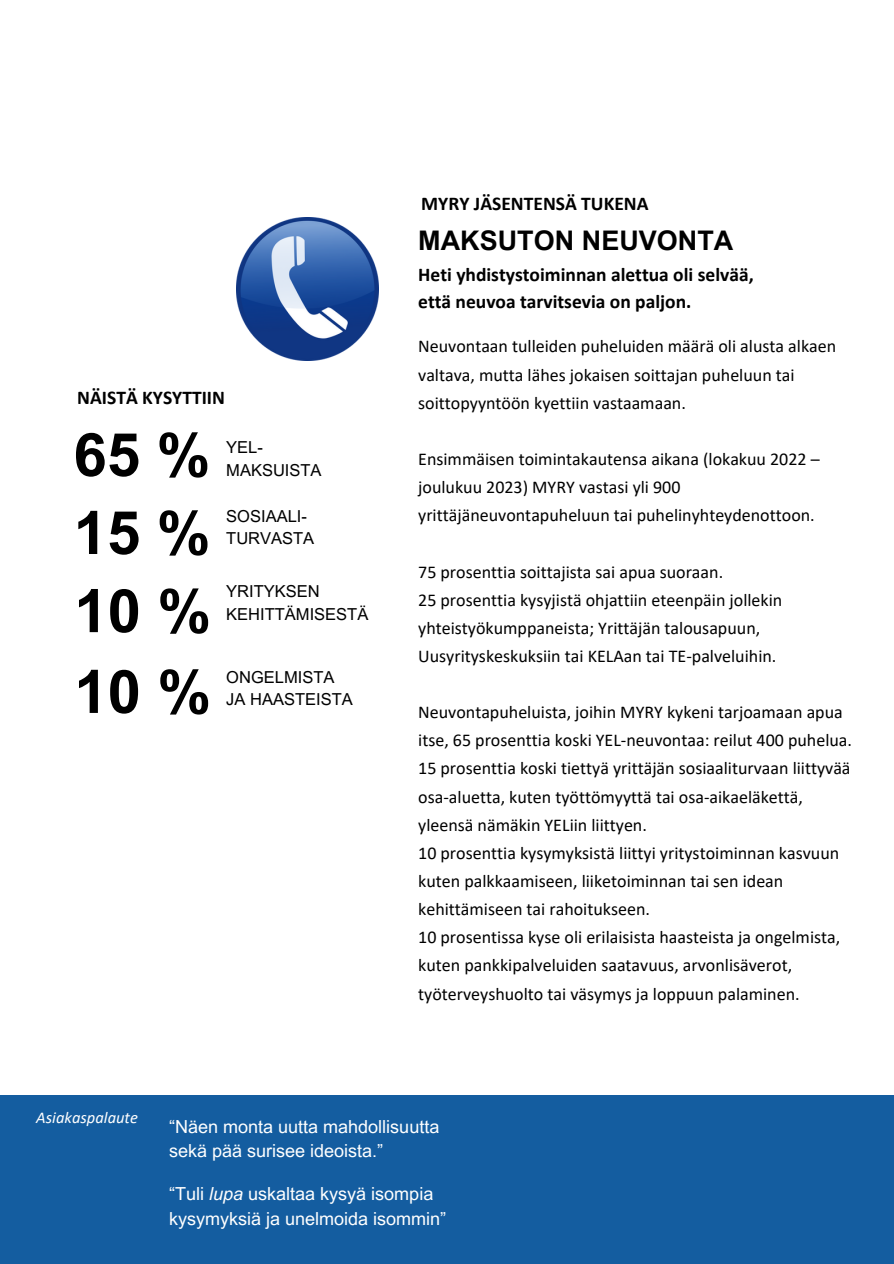
<style>
.page{position:relative;width:894px;height:1264px;background:#fff}
.page>*{position:absolute;margin:0;border:0;box-sizing:border-box;transform-origin:0 0}
.t1{font:700 60px "Arial MT Pro";color:#000}
.t2{font:700 27px "Arial MT Pro";color:#000}
.t3{font:700 19.5px/27px "Calibri";color:#000}
.t4{font:18px/28.2px "Calibri";color:#000}
.t5{font:18px/24.8px "Arial MT Pro";color:#fff}
.t6{font:16.5px/22.5px "Arial MT Pro";color:#000}
.t7{font:italic 16.5px "Calibri";color:#fff}
.s1{font-style:italic}
</style>
<div class="page">
<img style="left:236px;top:218px;width:142px;height:143px">
<div style="left:0;top:1094px;width:893px;height:169px;background:#145da0"></div>
<h5 class="t3" style="left:421px;top:191px;width:229px">MYRY JÄSENTENSÄ TUKENA</h5>
<h6 class="t2" style="left:418px;top:230px;width:316px">MAKSUTON NEUVONTA</h6>
<h5 class="t3" style="left:77px;top:385px;width:149px">NÄISTÄ KYSYTTIIN</h5>
<p class="t1" style="left:73px;top:432px;width:138px">65 %</p>
<h3 class="t6" style="left:226px;top:438px;width:97px">YEL-<br>MAKSUISTA</h3>
<h4 class="t1" style="left:74px;top:510px;width:138px">15 %</h4>
<h5 class="t6" style="left:226px;top:507px;width:89px">SOSIAALI-<br>TURVASTA</h5>
<h1 class="t1" style="left:74px;top:588px;width:138px">10 %</h1>
<h1 class="t6" style="left:226px;top:582px;width:144px">YRITYKSEN<br>KEHITTÄMISESTÄ</h1>
<h1 class="t1" style="left:74px;top:669px;width:138px">10 %</h1>
<h1 class="t6" style="left:226px;top:668px;width:128px">ONGELMISTA<br>JA HAASTEISTA</h1>
<h5 class="t3" style="left:418px;top:263px;width:337px">Heti yhdistystoiminnan alettua oli selvää, että neuvoa tarvitsevia on paljon.</h5>
<h6 class="t4" style="left:418px;top:334px;width:419px">Neuvontaan tulleiden puheluiden määrä oli alusta alkaen valtava, mutta lähes jokaisen soittajan puheluun tai soittopyyntöön kyettiin vastaamaan.</h6>
<h6 class="t4" style="left:418px;top:446px;width:403px">Ensimmäisen toimintakautensa aikana (lokakuu 2022 – joulukuu 2023) MYRY vastasi yli 900 yrittäjäneuvontapuheluun tai puhelinyhteydenottoon.</h6>
<h3 class="t4" style="left:418px;top:559px;width:365px">75 prosenttia soittajista sai apua suoraan.<br>25 prosenttia kysyjistä ohjattiin eteenpäin jollekin yhteistyökumppaneista; Yrittäjän talousapuun, Uusyrityskeskuksiin tai KELAan tai TE-palveluihin.</h3>
<h2 class="t4" style="left:418px;top:699px;width:435px">Neuvontapuheluista, joihin MYRY kykeni tarjoamaan apua itse, 65 prosenttia koski YEL-neuvontaa: reilut 400 puhelua.<br>15 prosenttia koski tiettyä yrittäjän sosiaaliturvaan liittyvää osa-aluetta, kuten työttömyyttä tai osa-aikaeläkettä, yleensä nämäkin YELiin liittyen.<br>10 prosenttia kysymyksistä liittyi yritystoiminnan kasvuun kuten palkkaamiseen, liiketoiminnan tai sen idean kehittämiseen tai rahoitukseen.<br>10 prosentissa kyse oli erilaisista haasteista ja ongelmista, kuten pankkipalveluiden saatavuus, arvonlisäverot, työterveyshuolto tai väsymys ja loppuun palaminen.</h2>
<h5 class="t7" style="left:36px;top:1110px;width:103px">Asiakaspalaute</h5>
<p class="t5" style="left:169px;top:1116px;width:272px">“Näen monta uutta mahdollisuutta sekä pää surisee ideoista.”</p>
<h5 class="t5" style="left:169px;top:1183px;width:279px">“Tuli <span class="s1">lupa</span> uskaltaa kysyä isompia kysymyksiä ja unelmoida isommin”</h5>
</div>
